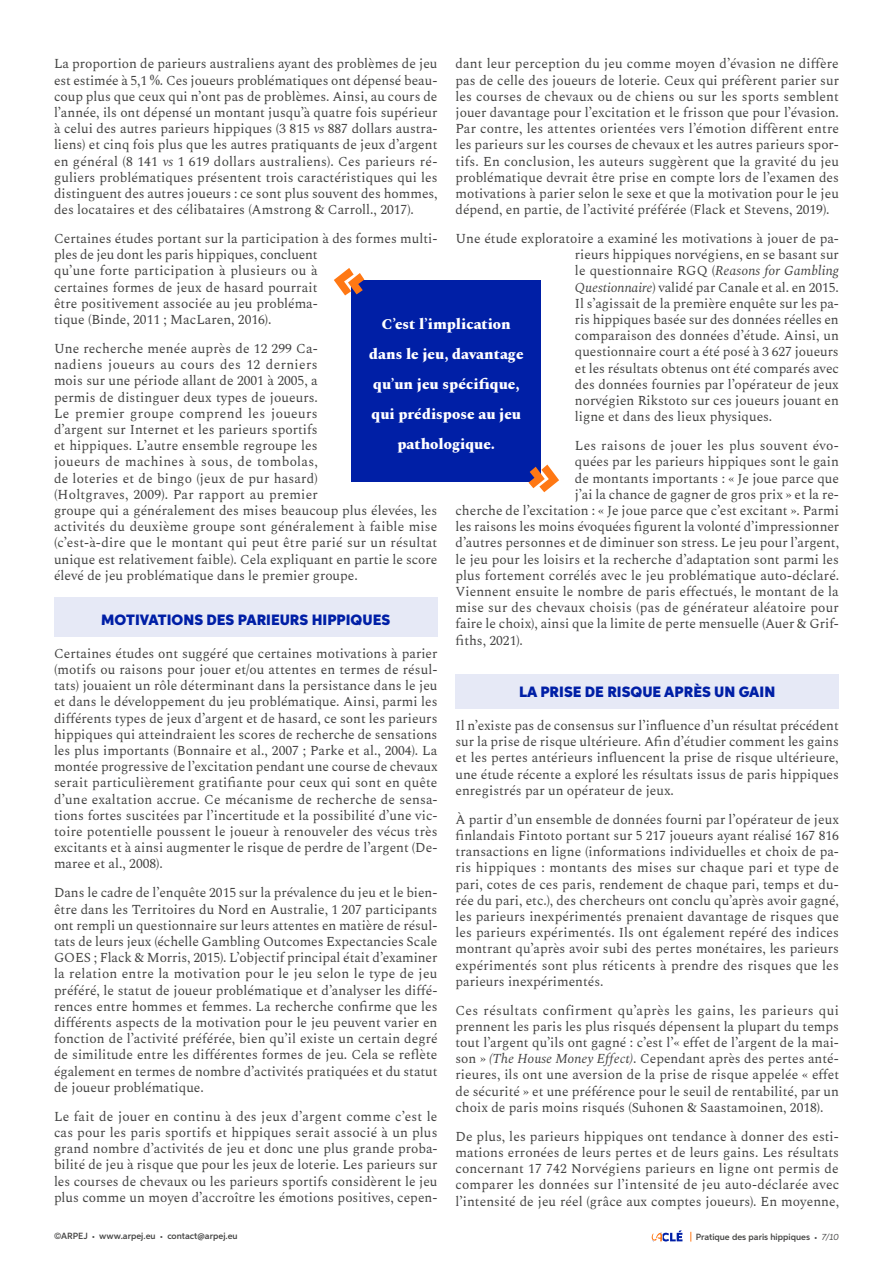
<style>
.page{position:relative;width:893px;height:1263px;background:#fff}
.page>*{position:absolute;margin:0;border:0;box-sizing:border-box;transform-origin:0 0}
.CITATION{font:800 15px/30px "Spectral";color:#fff;text-align:center}
.GROS_TITRE{font:900 15px "Aspira";color:#001fa6}
.textes{font:13.5px/16.2px "Spectral";color:#434342;text-align:justify}
.textes-2{font:13.5px "Spectral";letter-spacing:.02em;color:#434342}
.t1{font:600 9px "Aspira";color:#434342}
.s1{font-style:italic}
.s2{font-size:6px}
.s3{font-weight:400;font-style:italic}
</style>
<div class="page">
<div style="left:54px;top:597px;width:383px;height:39px;background:#e6e9f6"></div>
<div style="left:455px;top:674px;width:384px;height:34px;background:#e6e9f6"></div>
<div style="left:352px;top:280px;width:189px;height:202px;background:#001fa6"></div>
<svg style="left:334px;top:268px;width:30px;height:27px"></svg>
<svg style="left:528px;top:465px;width:31px;height:27px"></svg>
<svg style="left:652px;top:1230px;width:30px;height:11px"></svg>
<p class="textes" style="left:455px;top:55px;width:385px">dant leur perception du jeu comme moyen d’évasion ne diffère pas de celle des joueurs de loterie. Ceux qui préfèrent parier sur les courses de chevaux ou de chiens ou sur les sports semblent jouer davantage pour l’excitation et le frisson que pour l’évasion.<br>Par contre, les attentes orientées vers l’émotion diffèrent entre les parieurs sur les courses de chevaux et les autres parieurs spor&shy;tifs. En conclusion, les auteurs suggèrent que la gravité du jeu problématique devrait être prise en compte lors de l’examen des motivations à parier selon le sexe et que la motivation pour le jeu dépend, en partie, de l’activité préférée (Flack et Stevens, 2019).</p>
<p class="textes" style="left:575px;top:230px;width:266px;text-indent:-119px">Une étude exploratoire a examiné les motivations à jouer de pa&shy;rieurs hippiques norvégiens, en se basant sur le questionnaire RGQ (<span class="s1">Reasons for Gambling Questionnaire</span>) validé par Canale et al. en 2015.<br>Il s’agissait de la première enquête sur les pa&shy;ris hippiques basée sur des données réelles en comparaison des données d’étude. Ainsi, un questionnaire court a été posé à 3 627 joueurs et les résultats obtenus ont été comparés avec des données fournies par l’opérateur de jeux norvégien Rikstoto sur ces joueurs jouant en ligne et dans des lieux physiques.</p>
<p class="textes-2" style="left:575px;top:436px;width:266px">Les raisons de jouer les plus souvent évo-</p>
<p class="textes" style="left:575px;top:453px;width:266px">quées par les parieurs hippiques sont le gain</p>
<p class="textes" style="left:575px;top:469px;width:266px">de montants importants : « Je joue parce que</p>
<p class="textes" style="left:575px;top:485px;width:266px">j’ai la chance de gagner de gros prix » et la re-</p>
<p class="textes" style="left:455px;top:501px;width:385px">cherche de l’excitation : « Je joue parce que c’est excitant ». Parmi</p>
<p class="textes" style="left:455px;top:518px;width:385px">les raisons les moins évoquées figurent la volonté d’impressionner</p>
<p class="textes" style="left:455px;top:534px;width:385px">d’autres personnes et de diminuer son stress. Le jeu pour l’argent,</p>
<p class="textes" style="left:455px;top:550px;width:385px">le jeu pour les loisirs et la recherche d’adaptation sont parmi les</p>
<p class="textes" style="left:455px;top:566px;width:385px">plus fortement corrélés avec le jeu problématique auto-déclaré.</p>
<p class="textes" style="left:455px;top:582px;width:385px">Viennent ensuite le nombre de paris effectués, le montant de la</p>
<p class="textes" style="left:455px;top:599px;width:385px">mise sur des chevaux choisis (pas de générateur aléatoire pour</p>
<p class="textes" style="left:455px;top:615px;width:385px">faire le choix), ainsi que la limite de perte mensuelle (Auer &amp; Grif-</p>
<p class="textes" style="left:455px;top:631px;width:69px">fiths, 2021).</p>
<p class="GROS_TITRE" style="left:519px;top:682px;width:258px">LA PRISE DE RISQUE APRÈS UN GAIN</p>
<p class="textes" style="left:455px;top:716px;width:385px">Il n’existe pas de consensus sur l’influence d’un résultat précédent sur la prise de risque ultérieure. Afin d’étudier comment les gains et les pertes antérieurs influencent la prise de risque ultérieure, une étude récente a exploré les résultats issus de paris hippiques enregistrés par un opérateur de jeux.</p>
<p class="textes" style="left:455px;top:810px;width:385px">À partir d’un ensemble de données fourni par l’opérateur de jeux finlandais Fintoto portant sur 5 217 joueurs ayant réalisé 167 816 transactions en ligne (informations individuelles et choix de pa&shy;ris hippiques : montants des mises sur chaque pari et type de pari, cotes de ces paris, rendement de chaque pari, temps et du&shy;rée du pari, etc.), des chercheurs ont conclu qu’après avoir gagné, les parieurs inexpérimentés prenaient davantage de risques que les parieurs expérimentés. Ils ont également repéré des indices montrant qu’après avoir subi des pertes monétaires, les parieurs expérimentés sont plus réticents à prendre des risques que les parieurs inexpérimentés.</p>
<p class="textes" style="left:455px;top:1001px;width:385px">Ces résultats confirment qu’après les gains, les parieurs qui prennent les paris les plus risqués dépensent la plupart du temps tout l’argent qu’ils ont gagné : c’est l’« effet de l’argent de la mai&shy;son » <span class="s1">(The House Money Effect)</span>. Cependant après des pertes anté&shy;rieures, ils ont une aversion de la prise de risque appelée « effet de sécurité » et une préférence pour le seuil de rentabilité, par un choix de paris moins risqués (Suhonen &amp; Saastamoinen, 2018).</p>
<p class="textes" style="left:455px;top:1127px;width:385px">De plus, les parieurs hippiques ont tendance à donner des esti&shy;mations erronées de leurs pertes et de leurs gains. Les résultats concernant 17 742 Norvégiens parieurs en ligne ont permis de comparer les données sur l’intensité de jeu auto-déclarée avec l’intensité de jeu réel (grâce aux comptes joueurs). En moyenne,</p>
<p class="textes" style="left:54px;top:55px;width:385px">La proportion de parieurs australiens ayant des problèmes de jeu est estimée à 5,1 %. Ces joueurs problématiques ont dépensé beau&shy;coup plus que ceux qui n’ont pas de problèmes. Ainsi, au cours de l’année, ils ont dépensé un montant jusqu’à quatre fois supérieur à celui des autres parieurs hippiques (3 815 <span class="s1">vs</span> 887 dollars austra&shy;liens) et cinq fois plus que les autres pratiquants de jeux d’argent en général (8 141 <span class="s1">vs</span> 1 619 dollars australiens). Ces parieurs ré&shy;guliers problématiques présentent trois caractéristiques qui les distinguent des autres joueurs : ce sont plus souvent des hommes, des locataires et des célibataires (Amstrong &amp; Carroll., 2017).</p>
<p class="textes" style="left:54px;top:230px;width:385px;text-align:left">Certaines études portant sur la participation à des formes multi&shy;ples de jeu dont les paris hippiques, concluent<br>qu’une forte participation à plusieurs ou à<br>certaines formes de jeux de hasard pourrait<br>être positivement associée au jeu probléma-<br>tique (Binde, 2011 ; MacLaren, 2016).</p>
<p class="textes" style="left:54px;top:339px;width:385px;text-align:left">Une recherche menée auprès de 12 299 Ca-<br>nadiens joueurs au cours des 12 derniers<br>mois sur une période allant de 2001 à 2005, a<br>permis de distinguer deux types de joueurs.<br>Le premier groupe comprend les joueurs<br>d’argent sur Internet et les parieurs sportifs<br>et hippiques. L’autre ensemble regroupe les<br>joueurs de machines à sous, de tombolas,<br>de loteries et de bingo (jeux de pur hasard)<br>(Holtgraves, 2009). Par rapport au premier<br>groupe qui a généralement des mises beaucoup plus élevées, les activités du deuxième groupe sont généralement à faible mise (c’est-à-dire que le montant qui peut être parié sur un résultat unique est relativement faible). Cela expliquant en partie le score élevé de jeu problématique dans le premier groupe.</p>
<p class="GROS_TITRE" style="left:101px;top:610px;width:290px">MOTIVATIONS DES PARIEURS HIPPIQUES</p>
<p class="textes" style="left:54px;top:644px;width:385px">Certaines études ont suggéré que certaines motivations à parier (motifs ou raisons pour jouer et/ou attentes en termes de résul&shy;tats) jouaient un rôle déterminant dans la persistance dans le jeu et dans le développement du jeu problématique. Ainsi, parmi les différents types de jeux d’argent et de hasard, ce sont les parieurs hippiques qui atteindraient les scores de recherche de sensations les plus importants (Bonnaire et al., 2007 ; Parke et al., 2004). La montée progressive de l’excitation pendant une course de chevaux serait particulièrement gratifiante pour ceux qui sont en quête d’une exaltation accrue. Ce mécanisme de recherche de sensa&shy;tions fortes suscitées par l’incertitude et la possibilité d’une vic&shy;toire potentielle poussent le joueur à renouveler des vécus très excitants et à ainsi augmenter le risque de perdre de l’argent (De&shy;maree et al., 2008).</p>
<p class="textes" style="left:54px;top:884px;width:385px">Dans le cadre de l’enquête 2015 sur la prévalence du jeu et le bien&shy;être dans les Territoires du Nord en Australie, 1 207 participants ont rempli un questionnaire sur leurs attentes en matière de résul&shy;tats de leurs jeux (échelle Gambling Outcomes Expectancies Scale GOES ; Flack &amp; Morris, 2015). L’objectif principal était d’examiner la relation entre la motivation pour le jeu selon le type de jeu préféré, le statut de joueur problématique et d’analyser les diffé&shy;rences entre hommes et femmes. La recherche confirme que les différents aspects de la motivation pour le jeu peuvent varier en fonction de l’activité préférée, bien qu’il existe un certain degré de similitude entre les différentes formes de jeu. Cela se reflète également en termes de nombre d’activités pratiquées et du statut de joueur problématique.</p>
<p class="textes" style="left:54px;top:1107px;width:385px">Le fait de jouer en continu à des jeux d’argent comme c’est le cas pour les paris sportifs et hippiques serait associé à un plus grand nombre d’activités de jeu et donc une plus grande proba&shy;bilité de jeu à risque que pour les jeux de loterie. Les parieurs sur les courses de chevaux ou les parieurs sportifs considèrent le jeu plus comme un moyen d’accroître les émotions positives, cepen-</p>
<p class="CITATION" style="left:369px;top:308px;width:156px">C’est l’implication dans le jeu, davantage qu’un jeu spécifique, qui prédispose au jeu pathologique.</p>
<p class="t1" style="left:54px;top:1231px;width:185px">©ARPEJ <span class="s2">•</span> www.arpej.eu <span class="s2">•</span> contact@arpej.eu</p>
<p class="t1" style="left:696px;top:1231px;width:145px">Pratique des paris hippiques <span class="s2">•</span> <span class="s3">7/10</span></p>
</div>
